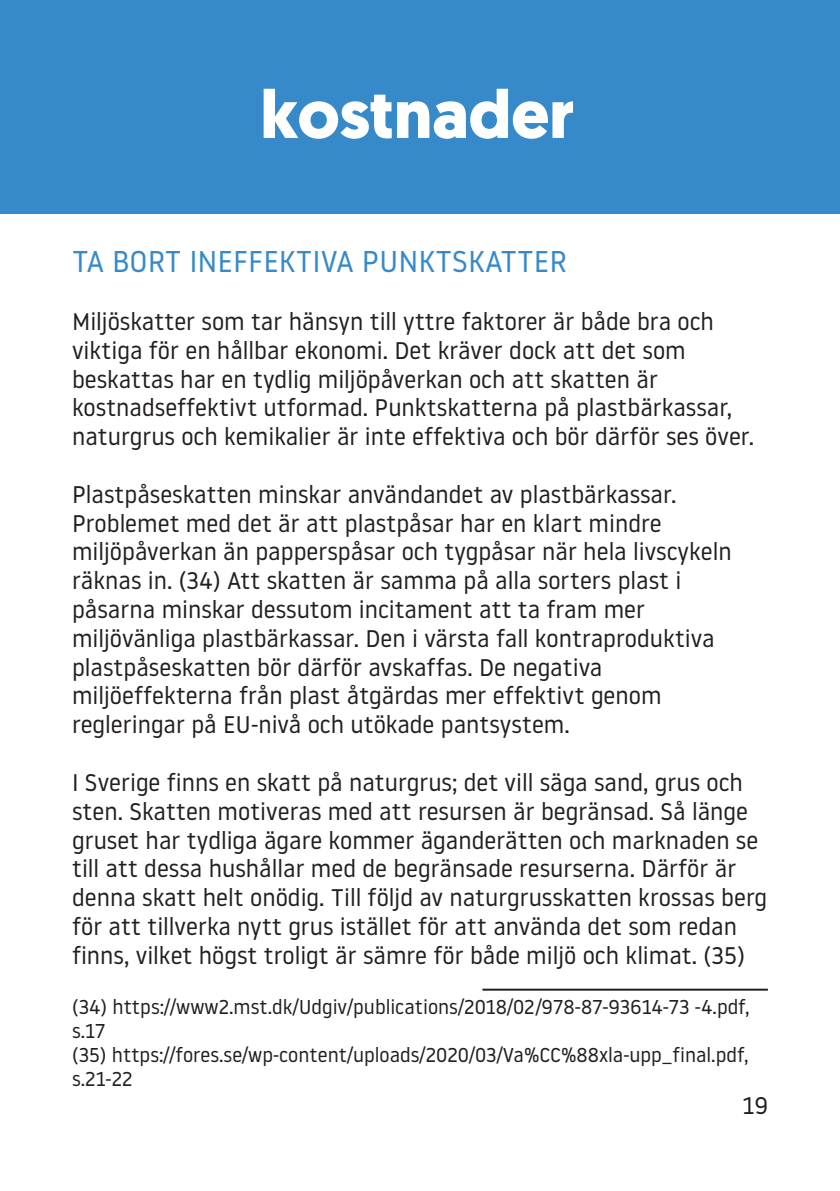
<style>
.page{position:relative;width:840px;height:1191px;background:#fff}
.page>*{position:absolute;margin:0;border:0;box-sizing:border-box;transform-origin:0 0}
.t1{font:700 68px "Geomanist";color:#fff}
.t2{font:30px "Noway";color:#378ac9}
.t3{font:24px/28.8px "Noway";color:#231f20}
.t4{font:20px/24px "Noway";color:#231f20}
</style>
<div class="page">
<div style="left:0;top:0;width:839px;height:213px;background:#378ac9"></div>
<hr style="left:482px;top:988px;width:285px;height:2px;background:#231f20">
<h1 class="t1" style="left:260px;top:69px;width:315px">kostnader</h1>
<p class="t2" style="left:72px;top:241px;width:496px">TA BORT INEFFEKTIVA PUNKTSKATTER</p>
<p class="t3" style="left:72px;top:306px;width:683px">Miljöskatter som tar hänsyn till yttre faktorer är både bra och viktiga för en hållbar ekonomi. Det kräver dock att det som beskattas har en tydlig miljöpåverkan och att skatten är kostnadseffektivt utformad. Punktskatterna på plastbärkassar, naturgrus och kemikalier är inte effektiva och bör därför ses över.</p>
<p class="t3" style="left:72px;top:479px;width:660px">Plastpåseskatten minskar användandet av plastbärkassar.<br>Problemet med det är att plastpåsar har en klart mindre miljöpåverkan än papperspåsar och tygpåsar när hela livscykeln räknas in. (34) Att skatten är samma på alla sorters plast i påsarna minskar dessutom incitament att ta fram mer miljövänliga plastbärkassar. Den i värsta fall kontraproduktiva plastpåseskatten bör därför avskaffas. De negativa miljöeffekterna från plast åtgärdas mer effektivt genom regleringar på EU-nivå och utökade pantsystem.</p>
<p class="t3" style="left:72px;top:767px;width:696px">I Sverige finns en skatt på naturgrus; det vill säga sand, grus och sten. Skatten motiveras med att resursen är begränsad. Så länge gruset har tydliga ägare kommer äganderätten och marknaden se till att dessa hushållar med de begränsade resurserna. Därför är denna skatt helt onödig. Till följd av naturgrusskatten krossas berg för att tillverka nytt grus istället för att använda det som redan finns, vilket högst troligt är sämre för både miljö och klimat. (35)</p>
<p class="t4" style="left:72px;top:994px;width:678px">(34) https://www2.mst.dk/Udgiv/publications/2018/02/978-87-93614-73 -4.pdf, s.17<br>(35) https://fores.se/wp-content/uploads/2020/03/Va%CC%88xla-upp_final.pdf, s.21-22</p>
<p class="t3" style="left:742px;top:1090px;width:27px">19</p>
</div>
